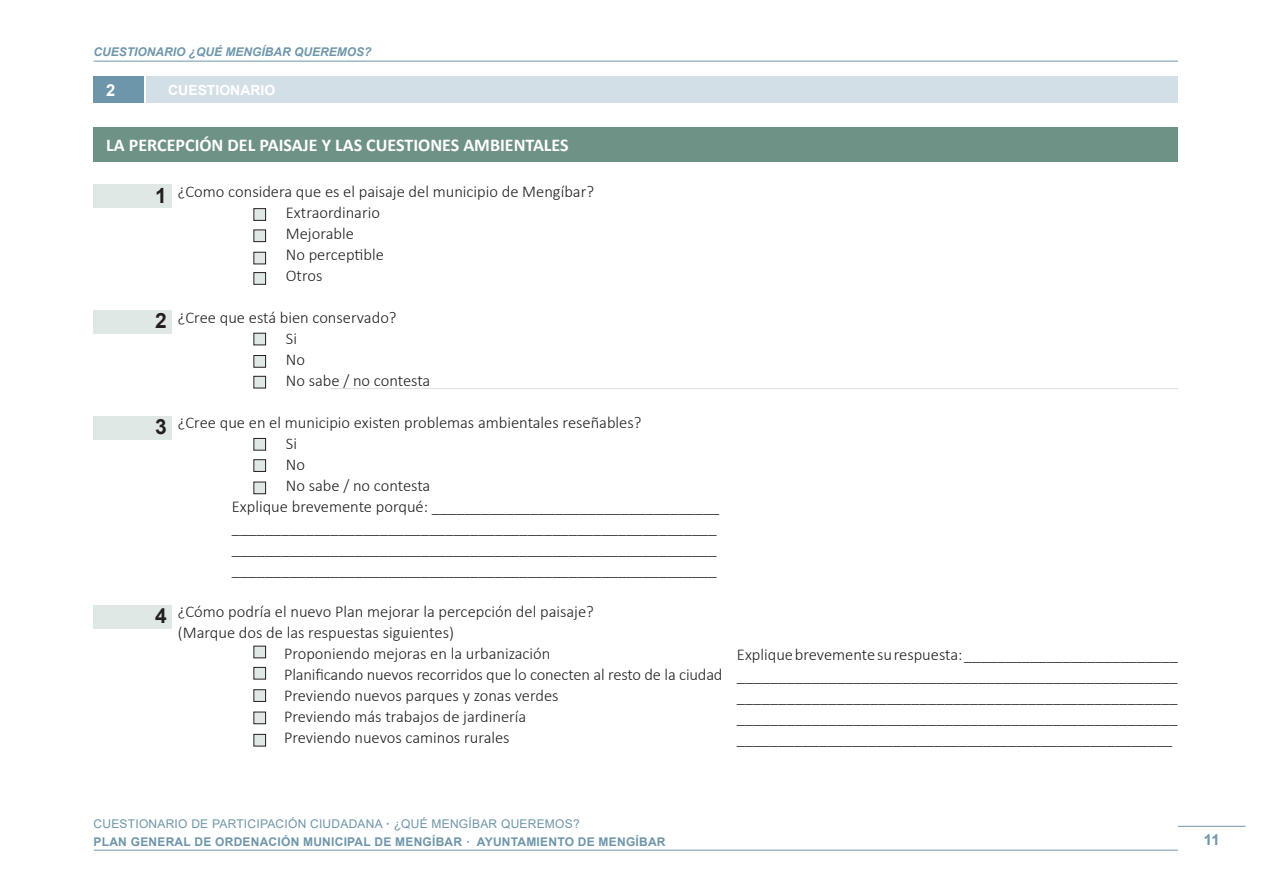
<style>
.page{position:relative;width:1263px;height:893px;background:#fff}
.page>*{position:absolute;margin:0;border:0;box-sizing:border-box;transform-origin:0 0}
.t1{font:700 21px "Arial";color:#231f20}
.t2{font:700 18px "Calibri";color:#fff}
.t3{font:300 16.5px/21px "Calibri";color:#231f20;text-align:justify}
.Titulo_1{font:700 16.5px "Arial";color:#fff}
.t4{font:700 15px "Arial";color:#6e96aa}
.Titulo_1-2{font:700 13.95px "Arial";color:#fff}
.t5{font:700 12px/18px "Arial";letter-spacing:.02em;color:#6e96aa}
.t6{font:italic 700 12px "Arial";color:#6e96aa}
.s1{font-weight:400}
</style>
<div class="page">
<hr style="left:94px;top:850px;width:1084px;height:1px;background:#6e96aa">
<hr style="left:1178px;top:826px;width:67px;height:1px;background:#6e96aa">
<hr style="left:94px;top:61px;width:1084px;height:1px;background:#6e96aa">
<div style="left:147px;top:77px;width:1031px;height:26px;background:#d3dfe6"></div>
<div style="left:94px;top:77px;width:50px;height:26px;background:#6e96aa"></div>
<div style="left:94px;top:128px;width:1084px;height:34px;background:#6e9286"></div>
<div style="left:94px;top:185px;width:78px;height:23px;background:#e0e8e5"></div>
<div style="left:94px;top:310px;width:78px;height:23px;background:#e0e8e5"></div>
<div style="left:94px;top:416px;width:78px;height:23px;background:#e0e8e5"></div>
<div style="left:94px;top:605px;width:78px;height:23px;background:#e0e8e5"></div>
<div style="left:254px;top:209px;width:12px;height:11px;background:#e0e8e5"></div>
<div style="left:254px;top:208px;width:12px;height:13px;border:1px solid #231f20"></div>
<div style="left:254px;top:438px;width:12px;height:12px;background:#e0e8e5"></div>
<div style="left:254px;top:438px;width:12px;height:12px;border:1px solid #231f20"></div>
<div style="left:254px;top:230px;width:12px;height:12px;background:#e0e8e5"></div>
<div style="left:254px;top:230px;width:12px;height:12px;border:1px solid #231f20"></div>
<div style="left:254px;top:460px;width:12px;height:11px;background:#e0e8e5"></div>
<div style="left:254px;top:459px;width:12px;height:13px;border:1px solid #231f20"></div>
<div style="left:254px;top:333px;width:12px;height:12px;background:#e0e8e5"></div>
<div style="left:254px;top:333px;width:12px;height:12px;border:1px solid #231f20"></div>
<div style="left:254px;top:252px;width:12px;height:12px;background:#e0e8e5"></div>
<div style="left:254px;top:252px;width:12px;height:12px;border:1px solid #231f20"></div>
<div style="left:254px;top:273px;width:12px;height:11px;background:#e0e8e5"></div>
<div style="left:254px;top:272px;width:12px;height:12px;border:1px solid #231f20"></div>
<div style="left:254px;top:482px;width:12px;height:12px;background:#e0e8e5"></div>
<div style="left:254px;top:482px;width:12px;height:12px;border:1px solid #231f20"></div>
<div style="left:254px;top:355px;width:12px;height:12px;background:#e0e8e5"></div>
<div style="left:254px;top:355px;width:12px;height:12px;border:1px solid #231f20"></div>
<div style="left:254px;top:376px;width:12px;height:12px;background:#e0e8e5"></div>
<div style="left:254px;top:376px;width:12px;height:12px;border:1px solid #231f20"></div>
<hr style="left:330px;top:388px;width:848px;height:1px;background:#231f20">
<div style="left:254px;top:646px;width:12px;height:12px;background:#e0e8e5"></div>
<div style="left:254px;top:646px;width:12px;height:12px;border:1px solid #231f20"></div>
<div style="left:254px;top:667px;width:12px;height:12px;background:#e0e8e5"></div>
<div style="left:254px;top:667px;width:12px;height:12px;border:1px solid #231f20"></div>
<div style="left:254px;top:690px;width:12px;height:11px;background:#e0e8e5"></div>
<div style="left:254px;top:689px;width:12px;height:13px;border:1px solid #231f20"></div>
<div style="left:254px;top:712px;width:12px;height:12px;background:#e0e8e5"></div>
<div style="left:254px;top:712px;width:12px;height:12px;border:1px solid #231f20"></div>
<div style="left:254px;top:734px;width:12px;height:12px;background:#e0e8e5"></div>
<div style="left:254px;top:734px;width:12px;height:12px;border:1px solid #231f20"></div>
<p class="t6" style="left:94px;top:44px;width:280px">CUESTIONARIO ¿QUÉ MENGÍBAR QUEREMOS?</p>
<p class="Titulo_1" style="left:106px;top:79px;width:11px">2</p>
<p class="Titulo_1-2" style="left:168px;top:80px;width:109px">CUESTIONARIO</p>
<p class="t2" style="left:106px;top:133px;width:464px">LA PERCEPCIÓN DEL PAISAJE Y LAS CUESTIONES AMBIENTALES</p>
<p class="t1" style="left:155px;top:181px;width:13px">1</p>
<p class="t3" style="left:178px;top:181px;width:418px">¿Como considera que es el paisaje del municipio de Mengíbar?</p>
<p class="t3" style="left:286px;top:202px;width:96px">Extraordinario</p>
<p class="t3" style="left:286px;top:223px;width:70px">Mejorable</p>
<p class="t3" style="left:286px;top:244px;width:100px">No perceptible</p>
<p class="t3" style="left:286px;top:265px;width:38px">Otros</p>
<p class="t3" style="left:178px;top:307px;width:220px">¿Cree que está bien conservado?</p>
<p class="t3" style="left:286px;top:328px;width:13px">Si</p>
<p class="t3" style="left:286px;top:349px;width:21px">No</p>
<p class="t3" style="left:286px;top:370px;width:146px">No sabe / no contesta</p>
<p class="t3" style="left:178px;top:412px;width:465px">¿Cree que en el municipio existen problemas ambientales reseñables?</p>
<p class="t3" style="left:286px;top:433px;width:13px">Si</p>
<p class="t3" style="left:286px;top:454px;width:21px">No</p>
<p class="t3" style="left:286px;top:475px;width:146px">No sabe / no contesta</p>
<p class="t3" style="left:232px;top:496px;width:489px">Explique brevemente porqué: ___________________________________</p>
<p class="t3" style="left:232px;top:517px;width:486px">___________________________________________________________</p>
<p class="t3" style="left:232px;top:538px;width:486px">___________________________________________________________</p>
<p class="t3" style="left:232px;top:559px;width:486px">___________________________________________________________</p>
<p class="t3" style="left:178px;top:601px;width:417px">¿Cómo podría el nuevo Plan mejorar la percepción del paisaje?</p>
<p class="t3" style="left:178px;top:622px;width:278px">(Marque dos de las respuestas siguientes)</p>
<p class="t3" style="left:284px;top:643px;width:268px">Proponiendo mejoras en la urbanización</p>
<p class="t3" style="left:284px;top:664px;width:440px">Planificando nuevos recorridos que lo conecten al resto de la ciudad</p>
<p class="t3" style="left:284px;top:685px;width:276px">Previendo nuevos parques y zonas verdes</p>
<p class="t3" style="left:284px;top:706px;width:244px">Previendo más trabajos de jardinería</p>
<p class="t3" style="left:284px;top:727px;width:227px">Previendo nuevos caminos rurales</p>
<p class="t1" style="left:155px;top:306px;width:13px">2</p>
<p class="t1" style="left:155px;top:412px;width:13px">3</p>
<p class="t1" style="left:155px;top:601px;width:13px">4</p>
<p class="t3" style="left:737px;top:644px;width:442px">Explique brevemente su respuesta: __________________________</p>
<p class="t3" style="left:737px;top:665px;width:442px">_____________________________________________________ _____________________________________________________ _____________________________________________________ _____________________________________________________</p>
<p class="t5" style="left:94px;top:815px;width:574px"><span class="s1">CUESTIONARIO DE PARTICIPACIÓN CIUDADANA</span> · <span class="s1">¿QUÉ MENGÍBAR QUEREMOS?<br></span>PLAN GENERAL DE ORDENACIÓN MUNICIPAL DE MENGÍBAR · AYUNTAMIENTO DE MENGÍBAR</p>
<p class="t4" style="left:1204px;top:829px;width:17px">11</p>
</div>
